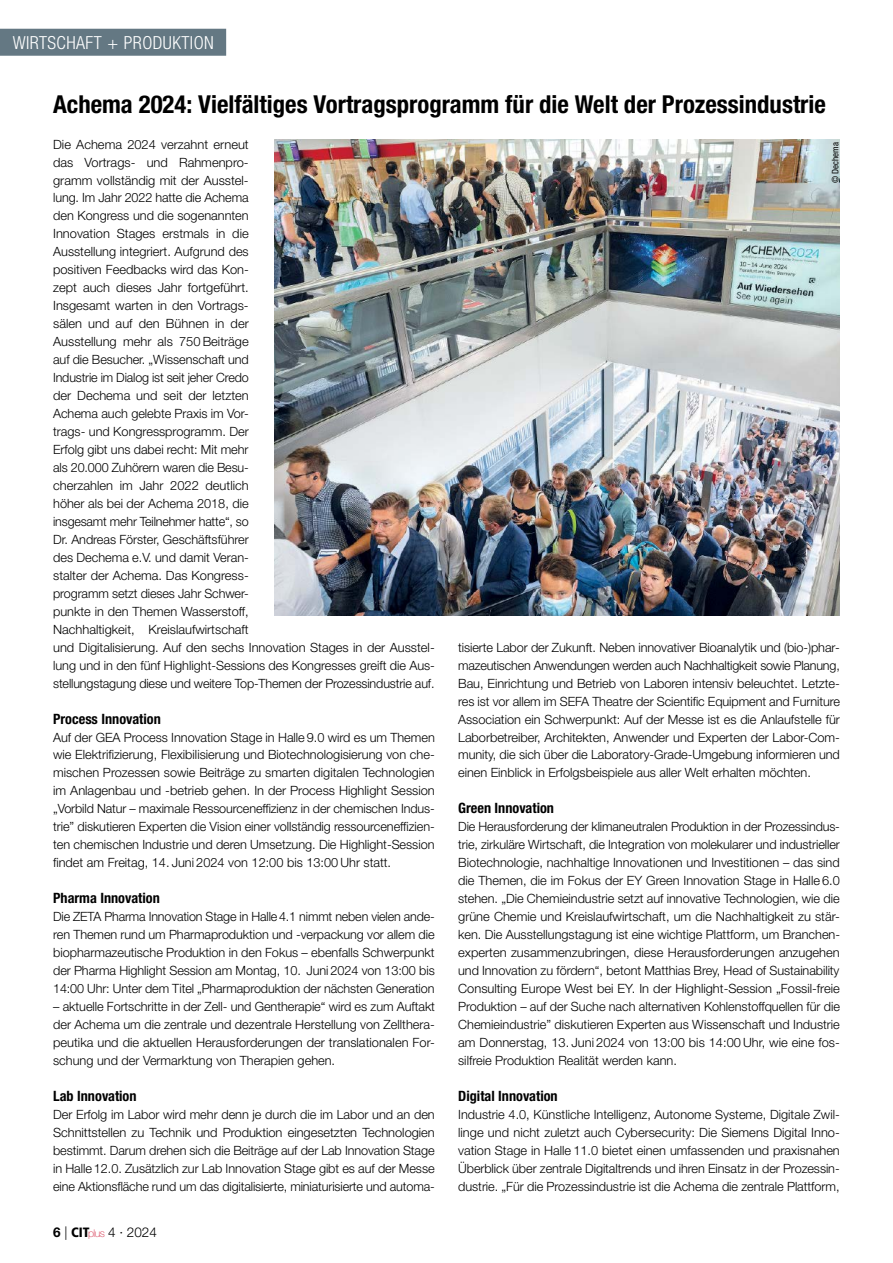
<style>
.page{position:relative;width:893px;height:1263px;background:#fff}
.page>*{position:absolute;margin:0;border:0;box-sizing:border-box;transform-origin:0 0}
.t1{font:700 condensed 24.75px "Helvetica Neue LT Std";color:#000}
.t2{font:300 condensed 18px "Helvetica Neue LT Std";letter-spacing:.025em;color:#fff}
.t3{font:700 condensed 14.25px "Helvetica Neue LT Std";color:#000}
.t4{font:300 13.5px "Helvetica Neue LT Std";color:#000}
.t5{font:300 12.75px/18px "Helvetica Neue LT Std";color:#000;text-align:justify}
.t6{font:condensed 9px "Helvetica Neue LT Std";color:#000}
.s1{font-weight:700}
.s2{font-family:"Frutiger LT Std";font-weight:900;font-stretch:condensed}
.s3{font-weight:100;font-size:10.65px;color:#d1223e}
</style>
<div class="page">
<img style="left:274px;top:139px;width:566px;height:477px">
<div style="left:0;top:29px;width:226px;height:27px;background:#647883"></div>
<h2 class="t2" style="left:13px;top:32px;width:203px">WIRTSCHAFT + PRODUKTION</h2>
<h1 class="t1" style="left:53px;top:89px;width:774px">Achema 2024: Vielfältiges Vortragsprogramm für die Welt der Prozessindustrie</h1>
<p class="t5" style="left:53px;top:135px;width:383px;text-align:left">Die Achema 2024 verzahnt erneut<br>das Vortrags- und Rahmenpro-<br>gramm vollständig mit der Ausstel-<br>lung. Im Jahr 2022 hatte die Achema<br>den Kongress und die sogenannten<br>Innovation Stages erstmals in die<br>Ausstellung integriert. Aufgrund des<br>positiven Feedbacks wird das Kon-<br>zept auch dieses Jahr fortgeführt.<br>Insgesamt warten in den Vortrags-<br>sälen und auf den Bühnen in der<br>Ausstellung mehr als 750 Beiträge<br>auf die Besucher. „Wissenschaft und<br>Industrie im Dialog ist seit jeher Credo<br>der Dechema und seit der letzten<br>Achema auch gelebte Praxis im Vor-<br>trags- und Kongressprogramm. Der<br>Erfolg gibt uns dabei recht: Mit mehr<br>als 20.000 Zuhörern waren die Besu-<br>cherzahlen im Jahr 2022 deutlich<br>höher als bei der Achema 2018, die<br>insgesamt mehr Teilnehmer hatte“, so<br>Dr. Andreas Förster, Geschäftsführer<br>des Dechema e.V. und damit Veran-<br>stalter der Achema. Das Kongress-<br>programm setzt dieses Jahr Schwer-<br>punkte in den Themen Wasserstoff,<br>Nachhaltigkeit, Kreislaufwirtschaft<br>und Digitalisierung. Auf den sechs Innovation Stages in der Ausstel&shy;lung und in den fünf Highlight-Sessions des Kongresses greift die Aus&shy;stellungstagung diese und weitere Top-Themen der Prozessindustrie auf.</p>
<p class="t3" style="left:53px;top:710px;width:109px">Process Innovation</p>
<p class="t5" style="left:53px;top:728px;width:383px">Auf der GEA Process Innovation Stage in Halle 9.0 wird es um Themen wie Elektrifizierung, Flexibilisierung und Biotechnologisierung von che&shy;mischen Prozessen sowie Beiträge zu smarten digitalen Technologien im Anlagenbau und -betrieb gehen. In der Process Highlight Session „Vorbild Natur – maximale Ressourceneffizienz in der chemischen Indus&shy;trie” diskutieren Experten die Vision einer vollständig ressourceneffizien&shy;ten chemischen Industrie und deren Umsetzung. Die Highlight-Session findet am Freitag, 14. Juni 2024 von 12:00 bis 13:00 Uhr statt.</p>
<p class="t3" style="left:53px;top:889px;width:108px">Pharma Innovation</p>
<p class="t5" style="left:53px;top:907px;width:383px">Die ZETA Pharma Innovation Stage in Halle 4.1 nimmt neben vielen ande&shy;ren Themen rund um Pharmaproduktion und -verpackung vor allem die biopharmazeutische Produktion in den Fokus – ebenfalls Schwerpunkt der Pharma Highlight Session am Montag, 10. Juni 2024 von 13:00 bis 14:00 Uhr: Unter dem Titel „Pharmaproduktion der nächsten Generation</p>
<p class="t5" style="left:53px;top:997px;width:383px">– aktuelle Fortschritte in der Zell- und Gentherapie“ wird es zum Auftakt der Achema um die zentrale und dezentrale Herstellung von Zellthera&shy;peutika und die aktuellen Herausforderungen der translationalen For&shy;schung und der Vermarktung von Therapien gehen.</p>
<p class="t3" style="left:53px;top:1087px;width:85px">Lab Innovation</p>
<p class="t5" style="left:53px;top:1105px;width:383px">Der Erfolg im Labor wird mehr denn je durch die im Labor und an den Schnittstellen zu Technik und Produktion eingesetzten Technologien bestimmt. Darum drehen sich die Beiträge auf der Lab Innovation Stage in Halle 12.0. Zusätzlich zur Lab Innovation Stage gibt es auf der Messe eine Aktionsfläche rund um das digitalisierte, miniaturisierte und automa-</p>
<p class="t6" style="left:830px;top:183px;width:42px;rotate:-90deg">© Dechema</p>
<p class="t5" style="left:458px;top:638px;width:383px">tisierte Labor der Zukunft. Neben innovativer Bioanalytik und (bio-)phar&shy;mazeutischen Anwendungen werden auch Nachhaltigkeit sowie Planung, Bau, Einrichtung und Betrieb von Laboren intensiv beleuchtet. Letzte&shy;res ist vor allem im SEFA Theatre der Scientific Equipment and Furniture Association ein Schwerpunkt: Auf der Messe ist es die Anlaufstelle für Laborbetreiber, Architekten, Anwender und Experten der Labor-Com&shy;munity, die sich über die Laboratory-Grade-Umgebung informieren und einen Einblick in Erfolgsbeispiele aus aller Welt erhalten möchten.</p>
<p class="t3" style="left:458px;top:800px;width:97px">Green Innovation</p>
<p class="t5" style="left:458px;top:817px;width:383px">Die Herausforderung der klimaneutralen Produktion in der Prozessindus&shy;trie, zirkuläre Wirtschaft, die Integration von molekularer und industrieller Biotechnologie, nachhaltige Innovationen und Investitionen – das sind die Themen, die im Fokus der EY Green Innovation Stage in Halle 6.0 stehen. „Die Chemieindustrie setzt auf innovative Technologien, wie die grüne Chemie und Kreislaufwirtschaft, um die Nachhaltigkeit zu stär&shy;ken. Die Ausstellungstagung ist eine wichtige Plattform, um Branchen&shy;experten zusammenzubringen, diese Herausforderungen anzugehen und Innovation zu fördern“, betont Matthias Brey, Head of Sustainability Consulting Europe West bei EY. In der Highlight-Session „Fossil-freie Produktion – auf der Suche nach alternativen Kohlenstoffquellen für die Chemieindustrie” diskutieren Experten aus Wissenschaft und Industrie am Donnerstag, 13. Juni 2024 von 13:00 bis 14:00 Uhr, wie eine fos&shy;silfreie Produktion Realität werden kann.</p>
<p class="t3" style="left:458px;top:1087px;width:101px">Digital Innovation</p>
<p class="t5" style="left:458px;top:1105px;width:383px">Industrie 4.0, Künstliche Intelligenz, Autonome Systeme, Digitale Zwil&shy;linge und nicht zuletzt auch Cybersecurity: Die Siemens Digital Inno&shy;vation Stage in Halle 11.0 bietet einen umfassenden und praxisnahen Überblick über zentrale Digitaltrends und ihren Einsatz in der Prozessin&shy;dustrie. „Für die Prozessindustrie ist die Achema die zentrale Plattform,</p>
<p class="t4" style="left:53px;top:1224px;width:105px"><span class="s1">6</span> | <span class="s2">CIT</span><span class="s3">plus</span> 4 · 2024</p>
</div>
